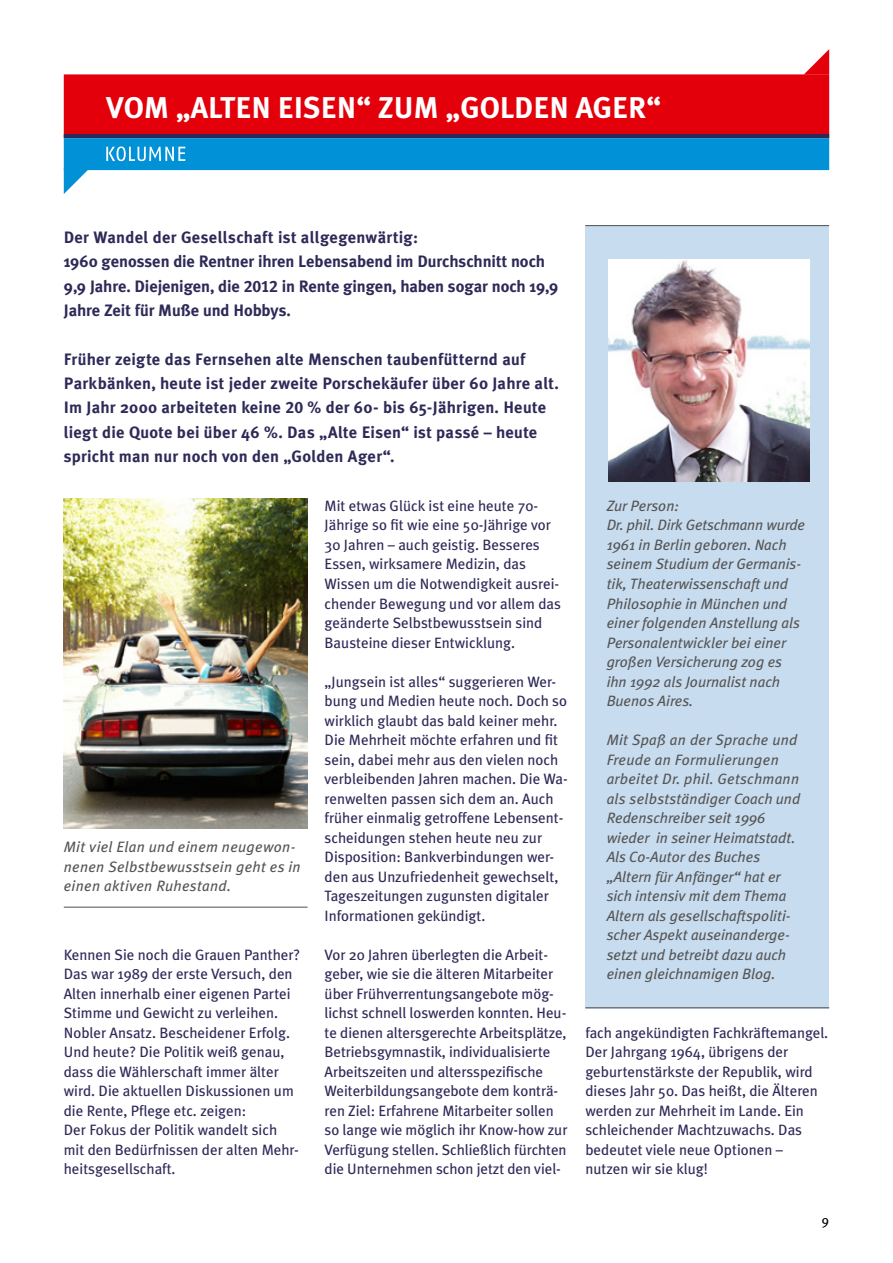
<style>
.page{position:relative;width:893px;height:1263px;background:#fff}
.page>*{position:absolute;margin:0;border:0;box-sizing:border-box;transform-origin:0 0}
.t1{font:700 30px "Meta Plus";color:#fff}
.t2{font:700 16.5px/24.3px "Meta Plus";letter-spacing:.01em;color:#2e2a58}
.t3{font:15px/19.5px "Meta Plus";color:#2e2a58}
.t4{font:italic 15px/19.5px "Meta Plus";color:#565655}
.t5{font:italic 15px/19.5px "Meta Plus";letter-spacing:.02em;color:#565655}
.t6{font:13.5px "Meta Plus";color:#000}
.s1{font-family:"Meta Plus Bold Caps";font-weight:400}
</style>
<div class="page">
<div style="left:585px;top:225px;width:244px;height:783px;background:#c8dcf0"></div>
<img style="left:609px;top:259px;width:201px;height:223px">
<div style="left:64px;top:74px;width:765px;height:60px;background:#e3000b"></div>
<img style="left:64px;top:498px;width:244px;height:330px">
<hr style="left:64px;top:907px;width:244px;height:1px;background:#565655">
<hr style="left:585px;top:1007px;width:244px;height:1px;background:#565655">
<hr style="left:585px;top:225px;width:244px;height:1px;background:#565655">
<svg style="left:804px;top:49px;width:25px;height:26px"></svg>
<svg style="left:64px;top:134px;width:765px;height:60px"></svg>
<p class="t1" style="left:106px;top:90px;width:556px">VOM „ALTEN EISEN“ ZUM „GOLDEN AGER“</p>
<p class="t2" style="left:64px;top:225px;width:356px">Der Wandel der Gesellschaft ist allgegenwärtig:</p>
<p class="t2" style="left:64px;top:249px;width:496px">1960 genossen die Rentner ihren Lebensabend im Durchschnitt noch<br>9,9 Jahre. Diejenigen, die <span class="s1">2012</span> in Rente gingen, haben sogar noch 19,9<br>Jahre Zeit für Muße und Hobbys.</p>
<p class="t2" style="left:64px;top:347px;width:496px">Früher zeigte das Fernsehen alte Menschen taubenfütternd auf Parkbänken, heute ist jeder zweite Porschekäufer über 60 Jahre alt.<br>Im Jahr 2000 arbeiteten keine <span class="s1">20</span> % der 60- bis 65-Jährigen. Heute liegt die Quote bei über 46 %. Das „Alte Eisen“ ist passé – heute spricht man nur noch von den „Golden Ager“.</p>
<p class="t5" style="left:64px;top:837px;width:238px">Mit viel Elan und einem neugewon&shy;nenen Selbstbewusstsein geht es in einen aktiven Ruhestand.</p>
<p class="t3" style="left:64px;top:944px;width:238px">Kennen Sie noch die Grauen Panther?<br>Das war 1989 der erste Versuch, den Alten innerhalb einer eigenen Partei Stimme und Gewicht zu verleihen.<br>Nobler Ansatz. Bescheidener Erfolg.<br>Und heute? Die Politik weiß genau, dass die Wählerschaft immer älter wird. Die aktuellen Diskussionen um die Rente, Pflege etc. zeigen:<br>Der Fokus der Politik wandelt sich mit den Bedürfnissen der alten Mehr&shy;heitsgesellschaft.</p>
<p class="t3" style="left:325px;top:496px;width:238px">Mit etwas Glück ist eine heute 70- Jährige so fit wie eine 50-Jährige vor 30 Jahren – auch geistig. Besseres Essen, wirksamere Medizin, das Wissen um die Notwendigkeit ausrei&shy;chender Bewegung und vor allem das geänderte Selbstbewusstsein sind Bausteine dieser Entwicklung.</p>
<p class="t3" style="left:325px;top:671px;width:245px">„Jungsein ist alles“ suggerieren Wer&shy;bung und Medien heute noch. Doch so wirklich glaubt das bald keiner mehr.<br>Die Mehrheit möchte erfahren und fit sein, dabei mehr aus den vielen noch verbleibenden Jahren machen. Die Wa&shy;renwelten passen sich dem an. Auch früher einmalig getroffene Lebensent&shy;scheidungen stehen heute neu zur Disposition: Bankverbindungen wer&shy;den aus Unzufriedenheit gewechselt, Tageszeitungen zugunsten digitaler Informationen gekündigt.</p>
<p class="t3" style="left:325px;top:944px;width:244px">Vor 20 Jahren überlegten die Arbeit&shy;geber, wie sie die älteren Mitarbeiter über Frühverrentungsangebote mög&shy;lichst schnell loswerden konnten. Heu&shy;te dienen altersgerechte Arbeitsplätze, Betriebsgymnastik, individualisierte Arbeitszeiten und altersspezifische Weiterbildungsangebote dem konträ&shy;ren Ziel: Erfahrene Mitarbeiter sollen so lange wie möglich ihr Know-how zur Verfügung stellen. Schließlich fürchten die Unternehmen schon jetzt den viel-</p>
<p class="t4" style="left:607px;top:496px;width:74px">Zur Person:</p>
<p class="t4" style="left:607px;top:515px;width:200px">Dr. phil. Dirk Getschmann wurde<br>1961 in Berlin geboren. Nach seinem Studium der Germanis&shy;tik, Theaterwissenschaft und<br>Philosophie in München und einer folgenden Anstellung als<br>Personalentwickler bei einer großen Versicherung zog es ihn 1992 als Journalist nach<br>Buenos Aires.</p>
<p class="t4" style="left:607px;top:730px;width:195px">Mit Spaß an der Sprache und<br>Freude an Formulierungen arbeitet Dr. phil. Getschmann als selbstständiger Coach und<br>Redenschreiber seit 1996 wieder in seiner Heimatstadt.</p>
<p class="t4" style="left:607px;top:847px;width:185px">Als Co-Autor des Buches „Altern für Anfänger“ hat er sich intensiv mit dem Thema<br>Altern als gesellschaftspoliti&shy;scher Aspekt auseinanderge&shy;setzt und betreibt dazu auch einen gleichnamigen Blog.</p>
<p class="t3" style="left:585px;top:1022px;width:244px">fach angekündigten Fachkräftemangel.</p>
<p class="t3" style="left:585px;top:1042px;width:234px">Der Jahrgang 1964, übrigens der geburtenstärkste der Republik, wird dieses Jahr 50. Das heißt, die Älteren werden zur Mehrheit im Lande. Ein schleichender Machtzuwachs. Das bedeutet viele neue Optionen – nutzen wir sie klug!</p>
<p class="t6" style="left:822px;top:1212px;width:9px">9</p>
</div>
